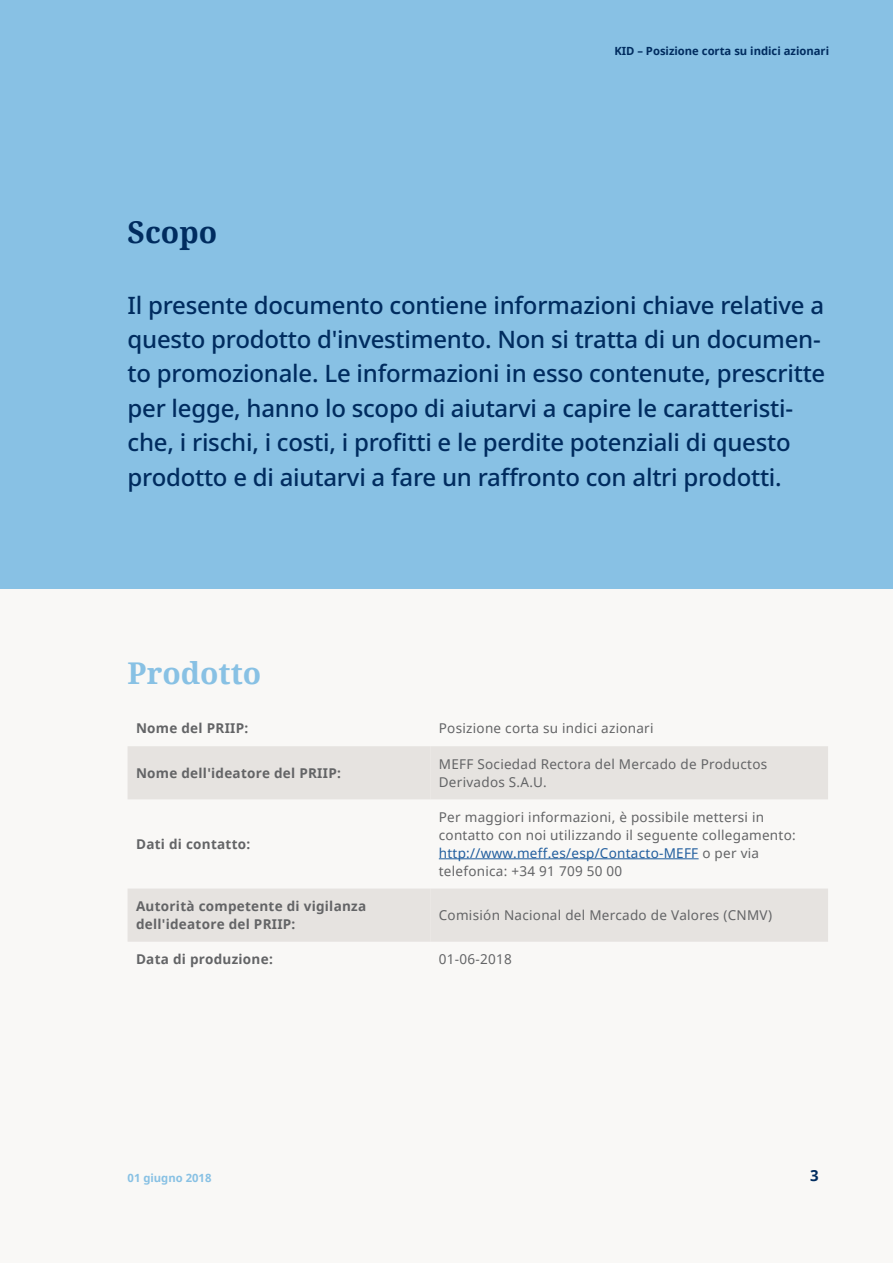
<style>
.page{position:relative;width:893px;height:1263px;background:#fff}
.page>*{position:absolute;margin:0;border:0;box-sizing:border-box;transform-origin:0 0}
.t1{font:700 30px "Noto Serif";color:#88c1e4}
.t2{font:700 30px "Noto Serif";color:#002c5f}
.t3{font:500 24px/34.5px "Noto Sans";letter-spacing:-.01em;color:#002c5f}
.t4{font:700 15px "Noto Sans";color:#002c5f}
.t5{font:13.5px/18px "Noto Sans";letter-spacing:.02em;color:#636466}
.t6{font:700 13.5px/18px "Noto Sans";letter-spacing:.02em;color:#636466}
.t7{font:700 11.25px "Noto Sans";color:#002c5f}
.t8{font:700 11.25px "Noto Sans";color:#88c1e4}
.s1{color:#215e9e}
</style>
<div class="page">
<div style="left:0;top:588px;width:893px;height:675px;background:#f9f8f6"></div>
<div style="left:0;top:0;width:893px;height:588px;background:#88c1e4"></div>
<svg style="left:128px;top:746px;width:302px;height:196px;fill:#e6e3e0"></svg>
<svg style="left:430px;top:746px;width:398px;height:196px;fill:#e6e3e0"></svg>
<hr style="left:439px;top:858px;width:260px;height:1px;background:#215e9e">
<p class="t2" style="left:128px;top:211px;width:91px">Scopo</p>
<p class="t7" style="left:614px;top:43px;width:216px">KID – Posizione corta su indici azionari</p>
<p class="t7" style="left:611px;top:43px;width:30px">KID –</p>
<p class="t3" style="left:128px;top:288px;width:699px">Il presente documento contiene informazioni chiave relative a questo prodotto d'investimento. Non si tratta di un documen&shy;to promozionale. Le informazioni in esso contenute, prescritte per legge, hanno lo scopo di aiutarvi a capire le caratteristi&shy;che, i rischi, i costi, i profitti e le perdite potenziali di questo prodotto e di aiutarvi a fare un raffronto con altri prodotti.</p>
<p class="t1" style="left:128px;top:652px;width:135px">Prodotto</p>
<p class="t6" style="left:136px;top:719px;width:114px">Nome del PRIIP:</p>
<p class="t5" style="left:439px;top:719px;width:216px">Posizione corta su indici azionari</p>
<p class="t6" style="left:136px;top:763px;width:206px">Nome dell'ideatore del PRIIP:</p>
<p class="t5" style="left:439px;top:754px;width:330px">MEFF Sociedad Rectora del Mercado de Productos<br>Derivados S.A.U.</p>
<p class="t6" style="left:136px;top:834px;width:116px">Dati di contatto:</p>
<p class="t5" style="left:439px;top:807px;width:358px">Per maggiori informazioni, è possibile mettersi in contatto con noi utilizzando il seguente collegamento: <span class="s1">http://www.meff.es/esp/Contacto-MEFF</span> o per via telefonica: +34 91 709 50 00</p>
<p class="t6" style="left:136px;top:897px;width:232px">Autorità competente di vigilanza dell'ideatore del PRIIP:</p>
<p class="t5" style="left:439px;top:906px;width:335px">Comisión Nacional del Mercado de Valores (CNMV)</p>
<p class="t6" style="left:136px;top:950px;width:138px">Data di produzione:</p>
<p class="t5" style="left:439px;top:950px;width:74px">01-06-2018</p>
<p class="t8" style="left:128px;top:1170px;width:85px">01 giugno 2018</p>
<p class="t4" style="left:810px;top:1165px;width:10px">3</p>
</div>
